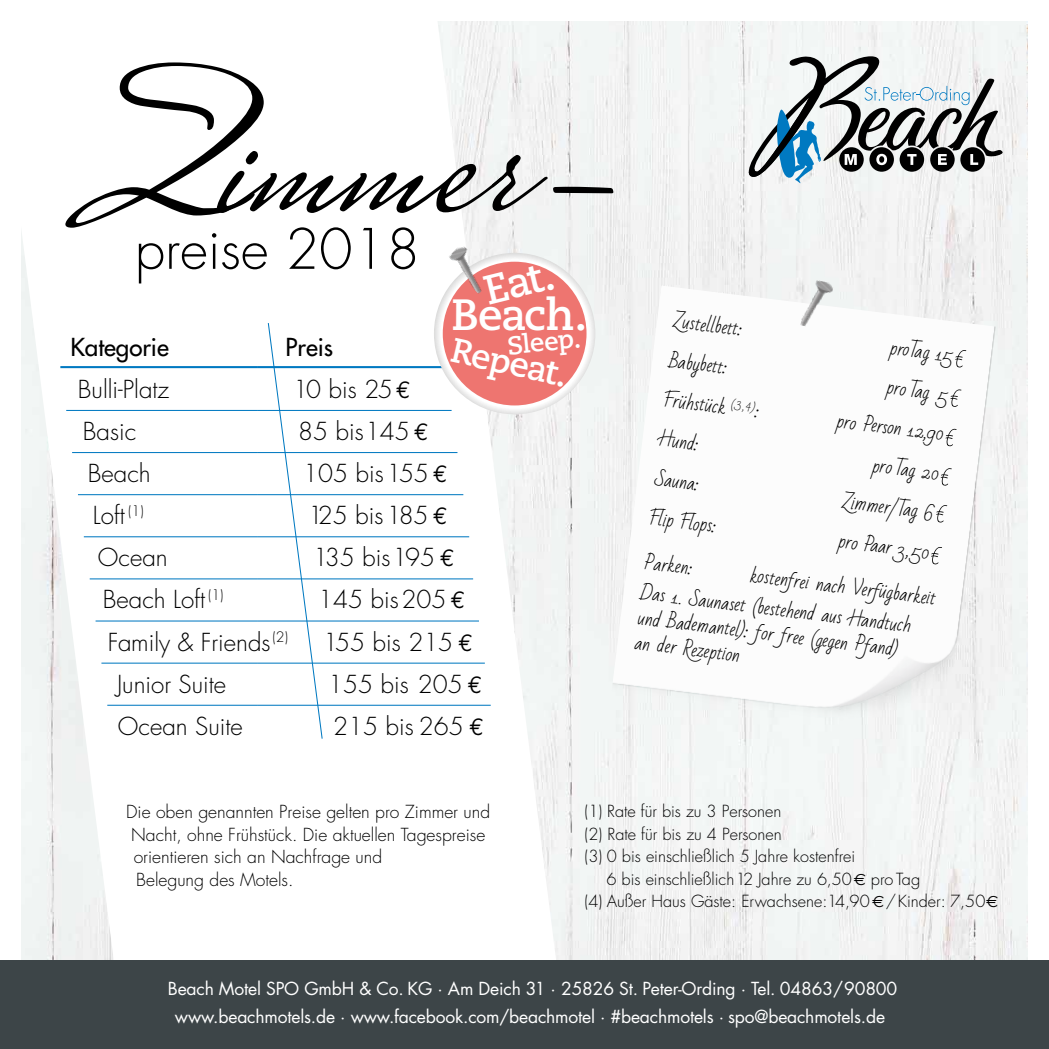
<style>
.page{position:relative;width:1049px;height:1049px;background:#fff}
.page>*{position:absolute;margin:0;border:0;box-sizing:border-box;transform-origin:0 0}
.t1{font:196.75px "Mrs Saint Delafield";color:#000}
.t2{font:300 54.25px "Futura";color:#000}
.t3{font:700 43.75px "Caecilia";letter-spacing:-.03em;color:#fff}
.t4{font:700 41px "Caecilia";color:#fff}
.t5{font:700 34.5px "Caecilia";color:#fff}
.t6{font:700 25.75px "Caecilia";color:#fff}
.t7{font:300 24.25px "Futura";color:#000}
.t8{font:24.25px "Futura";color:#000}
.t9{font:17.5px/37.2px "Bad Script";color:#000}
.t10{font:17.5px/27.5px "Futura";letter-spacing:-.01em;color:#fff;text-align:center}
.t11{font:300 17.5px/22.5px "Futura";color:#000}
.t12{font:300 16.25px "Futura";color:#000}
.s1{font-family:"Euro Mono";font-weight:400}
.s2{font-family:"Euro Sans";font-weight:400}
</style>
<div class="page">
<img style="left:567px;top:21px;width:461px;height:939px">
<svg style="left:749px;top:56px;width:253px;height:127px"></svg>
<svg style="left:21px;top:21px;width:546px;height:939px"></svg>
<div style="left:0;top:960px;width:1049px;height:89px;background:#3d4548"></div>
<hr style="left:60px;top:366px;width:198px;height:2px;background:#0079c1">
<hr style="left:258px;top:366px;width:188px;height:2px;background:#0079c1">
<hr style="left:66px;top:410px;width:192px;height:1px;background:#0079c1">
<hr style="left:258px;top:410px;width:194px;height:1px;background:#0079c1">
<hr style="left:72px;top:452px;width:186px;height:1px;background:#0079c1">
<hr style="left:258px;top:452px;width:199px;height:1px;background:#0079c1">
<svg style="left:267px;top:322px;width:56px;height:418px"></svg>
<hr style="left:78px;top:494px;width:180px;height:1px;background:#0079c1">
<hr style="left:258px;top:494px;width:205px;height:1px;background:#0079c1">
<hr style="left:84px;top:536px;width:174px;height:1px;background:#0079c1">
<hr style="left:258px;top:536px;width:211px;height:1px;background:#0079c1">
<hr style="left:90px;top:578px;width:168px;height:1px;background:#0079c1">
<hr style="left:258px;top:578px;width:215px;height:1px;background:#0079c1">
<hr style="left:96px;top:620px;width:162px;height:1px;background:#0079c1">
<hr style="left:258px;top:620px;width:221px;height:1px;background:#0079c1">
<hr style="left:101px;top:663px;width:157px;height:1px;background:#0079c1">
<hr style="left:258px;top:663px;width:227px;height:1px;background:#0079c1">
<hr style="left:107px;top:705px;width:151px;height:1px;background:#0079c1">
<hr style="left:258px;top:705px;width:233px;height:1px;background:#0079c1">
<img style="left:606px;top:286px;width:411px;height:490px">
<svg style="left:955px;top:350px;width:11px;height:18px"></svg>
<svg style="left:950px;top:389px;width:11px;height:18px"></svg>
<svg style="left:945px;top:429px;width:11px;height:17px"></svg>
<svg style="left:941px;top:468px;width:11px;height:18px"></svg>
<svg style="left:936px;top:505px;width:11px;height:18px"></svg>
<svg style="left:931px;top:547px;width:11px;height:17px"></svg>
<img style="left:800px;top:279px;width:34px;height:51px">
<svg style="left:434px;top:253px;width:161px;height:161px"></svg>
<div style="left:443px;top:262px;width:143px;height:143px;background:#ee7570;border-radius:50%"></div>
<img style="left:444px;top:244px;width:51px;height:50px">
<h1 class="t1" style="left:65px;top:27px;width:563px">Zimmer-</h1>
<h2 class="t2" style="left:135px;top:216px;width:287px">preise 2018</h2>
<h3 class="t4" style="left:479px;top:268px;width:73px;rotate:-14deg">Eat.</h3>
<h3 class="t3" style="left:452px;top:289px;width:137px">Beach.</h3>
<h3 class="t5" style="left:456px;top:330px;width:120px;rotate:12deg">Repeat.</h3>
<h3 class="t6" style="left:506px;top:331px;width:75px;rotate:-6deg">Sleep.</h3>
<h3 class="t8" style="left:286px;top:332px;width:49px">Preis</h3>
<h3 class="t7" style="left:293px;top:374px;width:119px">10 bis 25 <span class="s1">€</span></h3>
<h3 class="t7" style="left:298px;top:416px;width:132px">85 bis 145 <span class="s1">€</span></h3>
<h3 class="t7" style="left:303px;top:459px;width:146px">105 bis 155 <span class="s1">€</span></h3>
<h3 class="t7" style="left:308px;top:501px;width:141px">125 bis 185 <span class="s1">€</span></h3>
<h3 class="t7" style="left:313px;top:543px;width:143px">135 bis 195 <span class="s1">€</span></h3>
<h3 class="t7" style="left:318px;top:585px;width:149px">145 bis 205 <span class="s1">€</span></h3>
<h3 class="t7" style="left:323px;top:627px;width:151px">155 bis 215 <span class="s1">€</span></h3>
<h3 class="t7" style="left:328px;top:669px;width:156px">155 bis 205 <span class="s1">€</span></h3>
<h3 class="t7" style="left:333px;top:711px;width:152px">215 bis 265 <span class="s1">€</span></h3>
<h3 class="t8" style="left:70px;top:332px;width:100px">Kategorie</h3>
<h3 class="t7" style="left:78px;top:374px;width:93px">Bulli-Platz</h3>
<h3 class="t7" style="left:83px;top:416px;width:55px">Basic</h3>
<h3 class="t7" style="left:88px;top:459px;width:64px">Beach</h3>
<h3 class="t7" style="left:93px;top:501px;width:52px">Loft <sup>(1)</sup></h3>
<h3 class="t7" style="left:98px;top:543px;width:71px">Ocean</h3>
<h3 class="t7" style="left:103px;top:585px;width:122px">Beach Loft <sup>(1)</sup></h3>
<h3 class="t7" style="left:108px;top:627px;width:182px">Family &amp; Friends<sup>(2)</sup></h3>
<h3 class="t7" style="left:117px;top:669px;width:111px">Junior Suite</h3>
<h3 class="t7" style="left:118px;top:711px;width:126px">Ocean Suite</h3>
<p class="t9" style="left:677px;top:303px;width:70px;rotate:7deg">Zustellbett:</p>
<p class="t9" style="left:672px;top:342px;width:60px;rotate:7deg">Babybett:</p>
<p class="t9" style="left:667px;top:382px;width:97px;rotate:7deg">Frühstück <sup>(</sup> <sup>3</sup> <sup>,4</sup> <sup>)</sup>:</p>
<p class="t9" style="left:662px;top:421px;width:41px;rotate:7deg">Hund:</p>
<p class="t9" style="left:892px;top:329px;width:64px;rotate:7deg">pro Tag 15</p>
<p class="t9" style="left:889px;top:369px;width:63px;rotate:7deg">pro Tag 5</p>
<p class="t9" style="left:839px;top:403px;width:109px;rotate:7deg">pro Person 12,90</p>
<p class="t9" style="left:875px;top:447px;width:68px;rotate:7deg">pro Tag 20</p>
<p class="t9" style="left:657px;top:460px;width:46px;rotate:7deg">Sauna:</p>
<p class="t9" style="left:845px;top:483px;width:77px;rotate:7deg">Zimmer / Tag</p>
<p class="t9" style="left:652px;top:500px;width:68px;rotate:7deg">Flip Flops:</p>
<p class="t9" style="left:845px;top:486px;width:93px;text-align:right;rotate:7deg">6<br>pro Paar 3,50</p>
<p class="t9" style="left:647px;top:544px;width:50px;rotate:7deg">Parken:</p>
<p class="t9" style="left:646px;top:547px;width:295px;line-height:30.5px;text-indent:106px;rotate:7deg">kostenfrei nach Verfügbarkeit<br>Das 1. Saunaset (bestehend aus Handtuch</p>
<p class="t9" style="left:639px;top:605px;width:263px;line-height:25px;rotate:7deg">und Bademantel): for free (gegen Pfand) an der Rezeption</p>
<p class="t11" style="left:126px;top:801px;width:366px">Die oben genannten Preise gelten pro Zimmer und Nacht, ohne Frühstück. Die aktuellen Tagespreise orientieren sich an Nachfrage und<br>Belegung des Motels.</p>
<p class="t12" style="left:584px;top:801px;width:198px">(1) Rate für bis zu 3 Personen</p>
<p class="t12" style="left:584px;top:824px;width:199px">(2) Rate für bis zu 4 Personen</p>
<p class="t12" style="left:584px;top:846px;width:272px">(3) 0 bis einschließlich 5 Jahre kostenfrei</p>
<p class="t12" style="left:606px;top:869px;width:315px">6 bis einschließlich 12 Jahre zu 6,50 <span class="s2">€</span> pro Tag</p>
<p class="t12" style="left:584px;top:891px;width:415px">(4) Außer Haus Gäste: Erwachsene: 14,90 <span class="s2">€</span>/ Kinder: 7,50 <span class="s2">€</span></p>
<p class="t10" style="left:168px;top:975px;width:731px">Beach Motel SPO GmbH &amp; Co. KG · Am Deich 31 · 25826 St. Peter-Ording · Tel. 04863 /90800 www.beachmotels.de · www.facebook.com/beachmotel · #beachmotels · spo@beachmotels.de</p>
</div>
